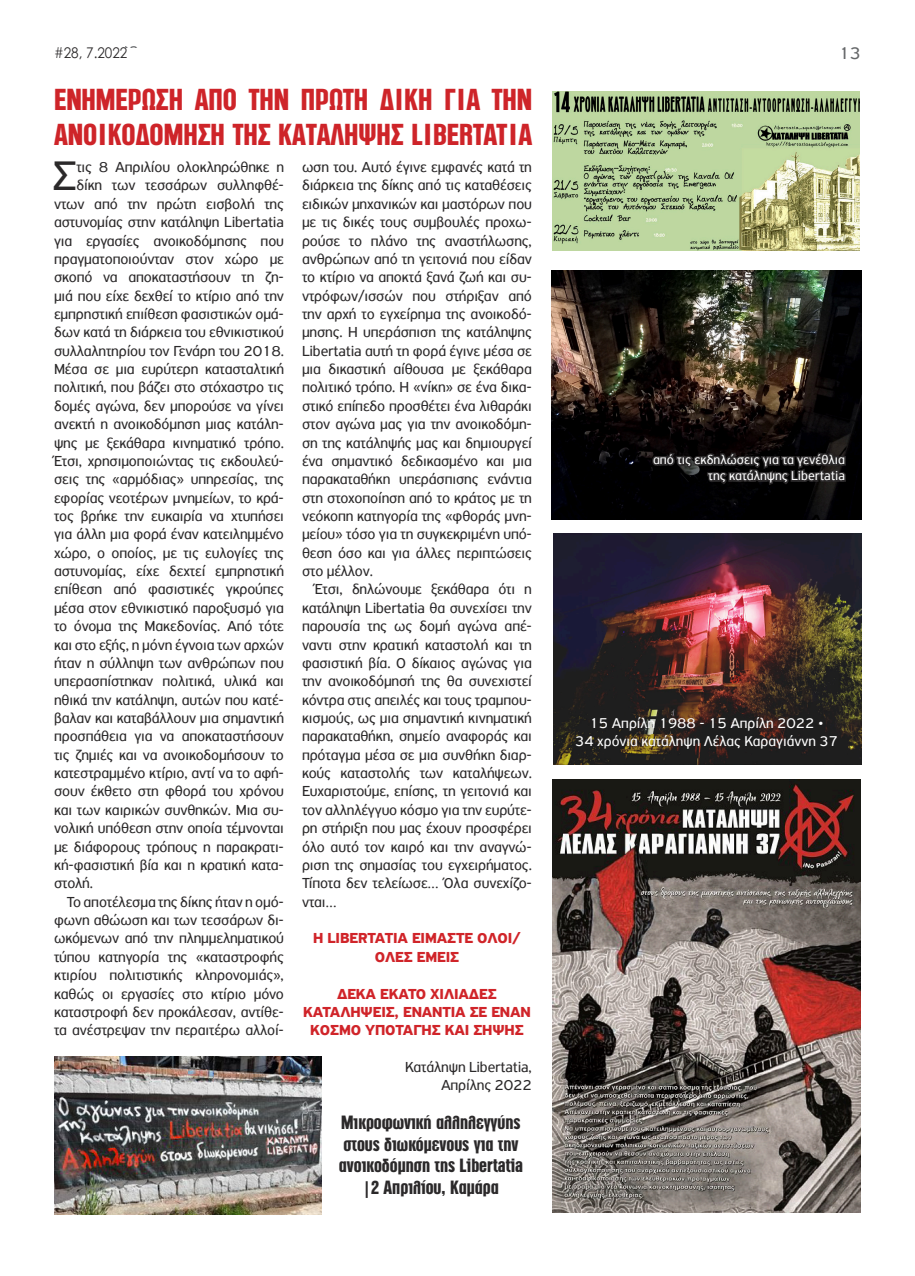
<style>
.page{position:relative;width:915px;height:1276px;background:#fff}
.page>*{position:absolute;margin:0;border:0;box-sizing:border-box;transform-origin:0 0}
.t1{font:43.5px "PF Highway Sans Pro";color:#2b292a}
.t2{font:28.5px/34.2px "pf diesel Alterego";color:#ce2429}
.t3{font:18px/21.6px "pf diesel Alterego";color:#2b292a;text-align:center}
.t4{font:18px "PF Highway Sans Pro";color:#656769}
.t5{font:15.3px/18.3px "PF Highway Sans Pro";letter-spacing:-.01em;color:#2b292a;text-align:justify}
.t6{font:700 15.3px/18.3px "PF Highway Sans Pro";letter-spacing:-.01em;color:#d02429;text-align:center}
.t7{font:15px/18px "PF Highway Sans Pro";color:#fff;text-align:center}
.t8{font:15px "PF Highway Sans Pro";color:#656769}
.t9{font:14.7px "Century Gothic";color:#2b292a;scale:.92 1}
.t10{font:13.5px/16.2px "PF Highway Sans Pro";color:#fff;text-align:right}
</style>
<div class="page">
<img style="left:553px;top:533px;width:308px;height:231px">
<img style="left:552px;top:92px;width:307px;height:158px">
<img style="left:552px;top:779px;width:308px;height:433px">
<img style="left:54px;top:1056px;width:268px;height:158px">
<img style="left:551px;top:271px;width:310px;height:249px">
<svg style="left:649px;top:450px;width:198px;height:37px;background:#161515"></svg>
<p class="t8" style="left:54px;top:46px;width:86px">#28, 6.2022</p>
<p class="t4" style="left:838px;top:42px;width:24px">13</p>
<p class="t9" style="left:54px;top:48px;width:81px">#28, 7.2022</p>
<h2 class="t2" style="left:54px;top:84px;width:479px">ΕΝΗΜΕΡΩΣΗ ΑΠΟ ΤΗΝ ΠΡΩΤΗ ΔΙΚΗ ΓΙΑ ΤΗΝ<br>ΑΝΟΙΚΟΔΟΜΗΣΗ ΤΗΣ ΚΑΤΑΛΗΨΗΣ LIBERTATIA</h2>
<h1 class="t1" style="left:52px;top:151px;width:26px">Σ</h1>
<p class="t5" style="left:76px;top:158px;width:209px">τις 8 Απριλίου ολοκληρώθηκε η</p>
<p class="t5" style="left:302px;top:158px;width:231px">ωση του. Αυτό έγινε εμφανές κατά τη διάρκεια της δίκης από τις καταθέσεις ειδικών μηχανικών και μαστόρων που με τις δικές τους συμβουλές προχω&shy;ρούσε το πλάνο της αναστήλωσης, ανθρώπων από τη γειτονιά που είδαν το κτίριο να αποκτά ξανά ζωή και συ&shy;ντρόφων/ισσών που στήριξαν από την αρχή το εγχείρημα της ανοικοδό&shy;μησης. Η υπεράσπιση της κατάληψης Libertatia αυτή τη φορά έγινε μέσα σε μια δικαστική αίθουσα με ξεκάθαρα πολιτικό τρόπο. Η «νίκη» σε ένα δικα&shy;στικό επίπεδο προσθέτει ένα λιθαράκι στον αγώνα μας για την ανοικοδόμη&shy;ση της κατάληψής μας και δημιουργεί ένα σημαντικό δεδικασμένο και μια παρακαταθήκη υπεράσπισης ενάντια στη στοχοποίηση από το κράτος με τη νεόκοπη κατηγορία της «φθοράς μνη&shy;μείου» τόσο για τη συγκεκριμένη υπό&shy;θεση όσο και για άλλες περιπτώσεις στο μέλλον.</p>
<p class="t5" style="left:302px;top:580px;width:231px;text-indent:13px">Έτσι, δηλώνουμε ξεκάθαρα ότι η κατάληψη Libertatia θα συνεχίσει την παρουσία της ως δομή αγώνα απέ&shy;ναντι στην κρατική καταστολή και τη φασιστική βία. Ο δίκαιος αγώνας για την ανοικοδόμησή της θα συνεχιστεί κόντρα στις απειλές και τους τραμπου&shy;κισμούς, ως μια σημαντική κινηματική παρακαταθήκη, σημείο αναφοράς και πρόταγμα μέσα σε μια συνθήκη διαρ&shy;κούς καταστολής των καταλήψεων.<br>Ευχαριστούμε, επίσης, τη γειτονιά και τον αλληλέγγυο κόσμο για την ευρύτε&shy;ρη στήριξη που μας έχουν προσφέρει όλο αυτό τον καιρό και την αναγνώ&shy;ριση της σημασίας του εγχειρήματος.<br>Τίποτα δεν τελείωσε… Όλα συνεχίζο&shy;νται…</p>
<p class="t6" style="left:313px;top:929px;width:209px">Η LIBERTATIA ΕΙΜΑΣΤΕ ΟΛΟΙ/<br>ΟΛΕΣ ΕΜΕΙΣ</p>
<p class="t6" style="left:303px;top:984px;width:229px">ΔΕΚΑ ΕΚΑΤΟ ΧΙΛΙΑΔΕΣ<br>ΚΑΤΑΛΗΨΕΙΣ, ΕΝΑΝΤΙΑ ΣΕ ΕΝΑΝ<br>ΚΟΣΜΟ ΥΠΟΤΑΓΗΣ ΚΑΙ ΣΗΨΗΣ</p>
<p class="t5" style="left:405px;top:1057px;width:128px;text-align:right">Κατάληψη Libertatia,<br>Απρίλης 2022</p>
<p class="t5" style="left:76px;top:176px;width:209px">δίκη των τεσσάρων συλληφθέ-</p>
<p class="t5" style="left:54px;top:194px;width:231px">ντων από την πρώτη εισβολή της</p>
<p class="t5" style="left:54px;top:213px;width:231px">αστυνομίας στην κατάληψη Libertatia</p>
<p class="t5" style="left:54px;top:231px;width:231px">για εργασίες ανοικοδόμησης που</p>
<p class="t5" style="left:54px;top:250px;width:231px">πραγματοποιούνταν στον χώρο με</p>
<p class="t5" style="left:54px;top:268px;width:231px">σκοπό να αποκαταστήσουν τη ζη-</p>
<p class="t5" style="left:54px;top:286px;width:231px">μιά που είχε δεχθεί το κτίριο από την</p>
<p class="t5" style="left:54px;top:305px;width:231px">εμπρηστική επιίθεση φασιστικών ομά-</p>
<p class="t5" style="left:54px;top:323px;width:231px">δων κατά τη διάρκεια του εθνικιστικού</p>
<p class="t5" style="left:54px;top:341px;width:231px">συλλαλητηρίου τον Γενάρη του 2018.</p>
<p class="t5" style="left:54px;top:360px;width:231px">Μέσα σε μια ευρύτερη κατασταλτική</p>
<p class="t5" style="left:54px;top:378px;width:231px">πολιτική, που βάζει στο στόχαστρο τις</p>
<p class="t5" style="left:54px;top:396px;width:231px">δομές αγώνα, δεν μπορούσε να γίνει</p>
<p class="t5" style="left:54px;top:415px;width:231px">ανεκτή η ανοικοδόμηση μιας κατάλη-</p>
<p class="t5" style="left:54px;top:433px;width:231px">ψης με ξεκάθαρα κινηματικό τρόπο.</p>
<p class="t5" style="left:54px;top:452px;width:231px">Έτσι, χρησιμοποιώντας τις εκδουλεύ-</p>
<p class="t5" style="left:54px;top:470px;width:231px">σεις της «αρμόδιας» υπηρεσίας, της</p>
<p class="t5" style="left:54px;top:488px;width:231px">εφορίας νεοτέρων μνημείων, το κρά-</p>
<p class="t5" style="left:54px;top:507px;width:231px">τος βρήκε την ευκαιρία να χτυπήσει</p>
<p class="t5" style="left:54px;top:525px;width:231px">για άλλη μια φορά έναν κατειλημμένο</p>
<p class="t5" style="left:54px;top:543px;width:231px">χώρο, ο οποίος, με τις ευλογίες της</p>
<p class="t5" style="left:54px;top:562px;width:231px">αστυνομίας, είχε δεχτεί εμπρηστική</p>
<p class="t5" style="left:54px;top:580px;width:231px">επίθεση από φασιστικές γκρούπες</p>
<p class="t5" style="left:54px;top:598px;width:231px">μέσα στον εθνικιστικό παροξυσμό για</p>
<p class="t5" style="left:54px;top:617px;width:231px">το όνομα της Μακεδονίας. Από τότε</p>
<p class="t5" style="left:54px;top:635px;width:231px">και στο εξής, η μόνη έγνοια των αρχών</p>
<p class="t5" style="left:54px;top:653px;width:231px">ήταν η σύλληψη των ανθρώπων που</p>
<p class="t5" style="left:54px;top:672px;width:231px">υπερασπίστηκαν πολιτικά, υλικά και</p>
<p class="t5" style="left:54px;top:690px;width:231px">ηθικά την κατάληψη, αυτών που κατέ-</p>
<p class="t5" style="left:54px;top:709px;width:231px">βαλαν και καταβάλλουν μια σημαντική</p>
<p class="t5" style="left:54px;top:727px;width:231px">προσπάθεια για να αποκαταστήσουν</p>
<p class="t5" style="left:54px;top:745px;width:231px">τις ζημιές και να ανοικοδομήσουν το</p>
<p class="t5" style="left:54px;top:764px;width:231px">κατεστραμμένο κτίριο, αντί να το αφή-</p>
<p class="t5" style="left:54px;top:782px;width:231px">σουν έκθετο στη φθορά του χρόνου</p>
<p class="t5" style="left:54px;top:800px;width:231px">και των καιρικών συνθηκών. Μια συ-</p>
<p class="t5" style="left:54px;top:819px;width:231px">νολική υπόθεση στην οποία τέμνονται</p>
<p class="t5" style="left:54px;top:837px;width:231px">με διάφορους τρόπους η παρακρατι-</p>
<p class="t5" style="left:54px;top:855px;width:231px">κή-φασιστική βία και η κρατική κατα-</p>
<p class="t5" style="left:54px;top:874px;width:40px">στολή.</p>
<p class="t5" style="left:67px;top:892px;width:218px">Το αποτέλεσμα της δίκης ήταν η ομό-</p>
<p class="t5" style="left:54px;top:911px;width:231px">φωνη αθώωση και των τεσσάρων δι-</p>
<p class="t5" style="left:54px;top:929px;width:231px">ωκόμενων από την πλημμεληματικού</p>
<p class="t5" style="left:54px;top:947px;width:231px">τύπου κατηγορία της «καταστροφής</p>
<p class="t5" style="left:54px;top:966px;width:231px">κτιρίου πολιτιστικής κληρονομιάς»,</p>
<p class="t5" style="left:54px;top:984px;width:231px">καθώς οι εργασίες στο κτίριο μόνο</p>
<p class="t5" style="left:54px;top:1002px;width:231px">καταστροφή δεν προκάλεσαν, αντίθε-</p>
<p class="t5" style="left:54px;top:1021px;width:231px">τα ανέστρεψαν την περαιτέρω αλλοί-</p>
<p class="t3" style="left:339px;top:1112px;width:185px">Μικροφωνική αλληλεγγύης στους διωκόμενους για την ανοικοδόμηση της Libertatia |2 Απριλίου, Καμάρα</p>
<p class="t10" style="left:652px;top:451px;width:193px">από τις εκδηλώσεις για τα γενέθλια της κατάληψης Libertatia</p>
<p class="t7" style="left:575px;top:714px;width:264px">15 Απρίλη 1988 - 15 Απρίλη 2022 •<br>34 χρόνια κατάληψη Λέλας Καραγιάννη 37</p>
</div>
